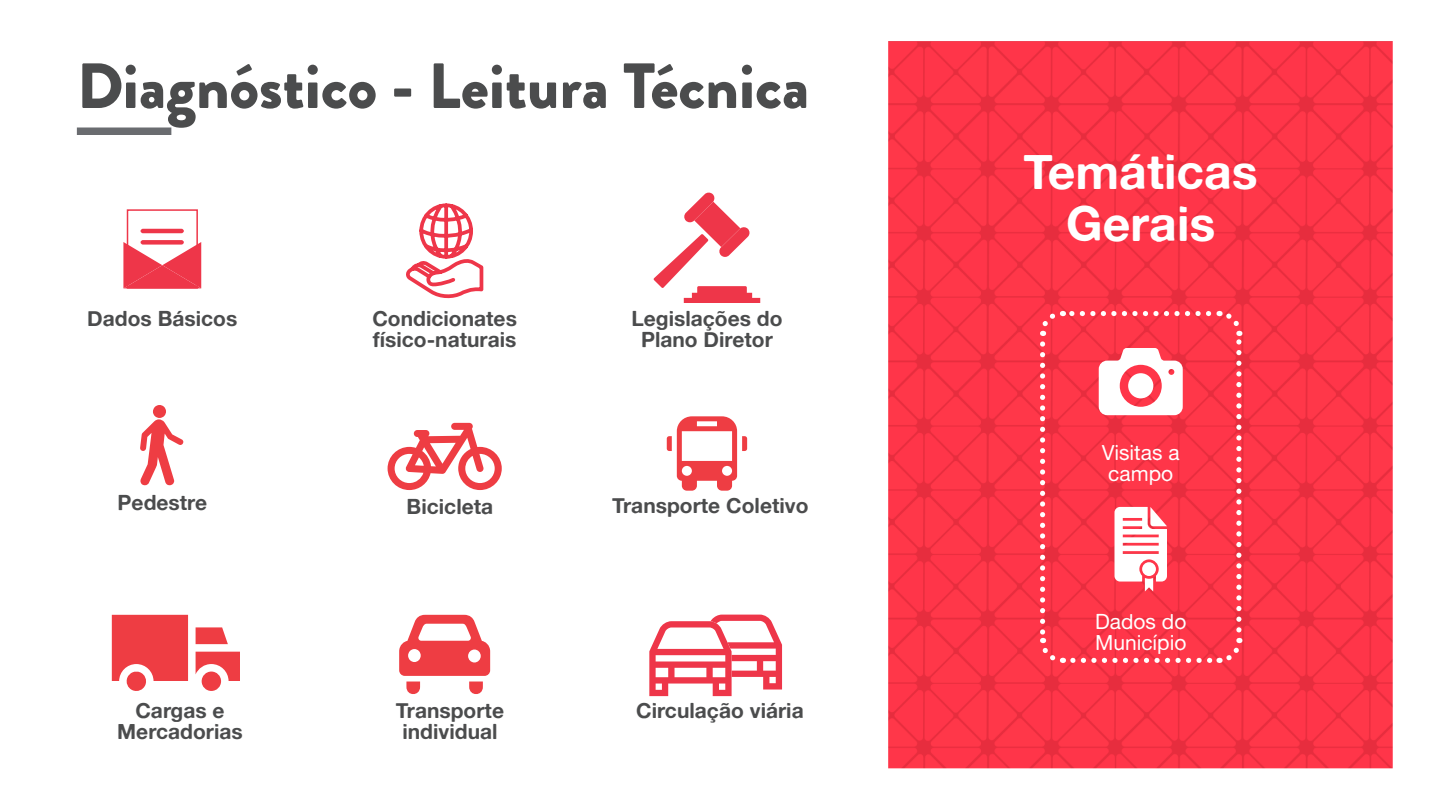
<style>
.page{position:relative;width:1440px;height:810px;background:#fff}
.page>*{position:absolute;margin:0;border:0;box-sizing:border-box;transform-origin:0 0}
.t1{font:900 63.75px "Brandon Grotesque";color:#4b4c4d}
.t2{font:48.3px "Alte Haas Grotesk Bold";color:#fff}
.t3{font:21px/21px "Alte Haas Grotesk Bold";color:#4b4c4d;text-align:center}
.t4{font:21px/21px "Alte Haas Grotesk";color:#fff}
</style>
<div class="page">
<img style="left:76px;top:41px;width:1317px;height:728px">
<svg style="left:1099px;top:348px;width:84px;height:67px"></svg>
<svg style="left:1114px;top:507px;width:53px;height:84px"></svg>
<svg style="left:1037px;top:309px;width:172px;height:27px;background:#fc4456"></svg>
<svg style="left:1038px;top:344px;width:26px;height:322px;background:#f94455"></svg>
<svg style="left:1073px;top:638px;width:172px;height:27px;background:#fc4456"></svg>
<svg style="left:1218px;top:308px;width:25px;height:322px;background:#fa4455"></svg>
<div style="left:77px;top:128px;width:94px;height:7px;background:#6a6c70"></div>
<div style="left:850px;top:32px;width:21px;height:113px;background:#fff"></div>
<div style="left:127px;top:209px;width:71px;height:80px;border:2px solid #ee3649"></div>
<svg style="left:141px;top:229px;width:43px;height:4px"></svg>
<svg style="left:123px;top:240px;width:78px;height:48px"></svg>
<svg style="left:402px;top:202px;width:83px;height:101px"></svg>
<svg style="left:654px;top:192px;width:106px;height:111px"></svg>
<svg style="left:667px;top:416px;width:80px;height:75px"></svg>
<svg style="left:388px;top:423px;width:114px;height:67px"></svg>
<svg style="left:140px;top:405px;width:43px;height:80px"></svg>
<svg style="left:469px;top:682px;width:14px;height:15px"></svg>
<svg style="left:406px;top:682px;width:14px;height:15px"></svg>
<svg style="left:399px;top:615px;width:91px;height:61px"></svg>
<svg style="left:196px;top:627px;width:32px;height:17px"></svg>
<svg style="left:112px;top:615px;width:76px;height:77px"></svg>
<div style="left:202px;top:672px;width:19px;height:19px;background:#ee3d43;border-radius:50%"></div>
<svg style="left:196px;top:652px;width:44px;height:29px"></svg>
<svg style="left:649px;top:615px;width:133px;height:81px"></svg>
<p class="t1" style="left:77px;top:41px;width:734px">Diagnóstico - Leitura Técnica</p>
<p class="t3" style="left:87px;top:308px;width:152px">Dados Básicos</p>
<p class="t3" style="left:118px;top:491px;width:91px">Pedestre</p>
<p class="t3" style="left:372px;top:308px;width:146px">Condicionates</p>
<p class="t3" style="left:373px;top:329px;width:145px">físico-naturais</p>
<p class="t3" style="left:631px;top:308px;width:153px">Legislações do<br>Plano Diretor</p>
<p class="t3" style="left:407px;top:496px;width:88px">Bicicleta</p>
<p class="t3" style="left:612px;top:494px;width:198px">Transporte Coletivo</p>
<p class="t3" style="left:117px;top:700px;width:127px">Cargas e<br>Mercadorias</p>
<p class="t3" style="left:396px;top:700px;width:110px">Transporte individual</p>
<p class="t3" style="left:636px;top:700px;width:169px">Circulação viária</p>
<p class="t2" style="left:1024px;top:141px;width:236px">Temáticas</p>
<p class="t2" style="left:1066px;top:194px;width:151px">Gerais</p>
<p class="t4" style="left:1102px;top:442px;width:80px;text-align:center">Visitas a campo</p>
<p class="t4" style="left:1095px;top:610px;width:93px">Dados do<br>Município</p>
</div>
